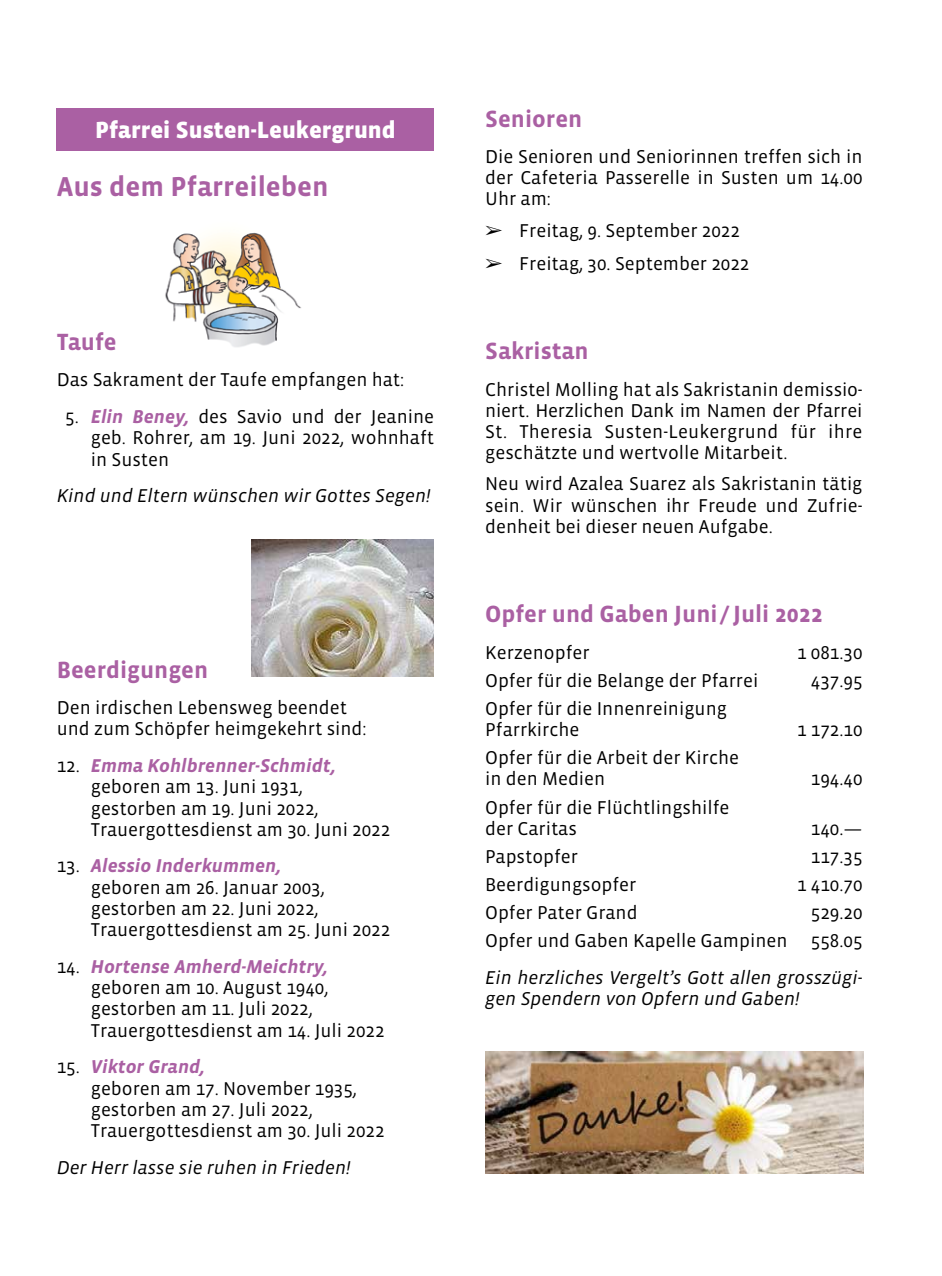
<style>
.page{position:relative;width:942px;height:1276px;background:#fff}
.page>*{position:absolute;margin:0;border:0;box-sizing:border-box;transform-origin:0 0}
.t1{font:700 28px "Vista Sans";color:#aa60a3}
.t2{font:700 24px "Vista Sans";color:#aa60a3}
.t3{font:900 24px "Vista Sans";color:#fff}
.t4{font:19px/21.2px "Vista Sans";color:#000}
.t5{font:italic 19px/21.2px "Vista Sans";color:#000}
.s1{font-weight:700;font-style:italic;color:#aa60a3}
</style>
<div class="page">
<div style="left:57px;top:108px;width:377px;height:42px;background:#aa60a3"></div>
<img style="left:165px;top:232px;width:136px;height:115px">
<img style="left:251px;top:539px;width:183px;height:137px">
<img style="left:485px;top:1052px;width:378px;height:122px">
<p class="t3" style="left:95px;top:118px;width:302px">Pfarrei Susten-Leukergrund</p>
<h1 class="t1" style="left:57px;top:172px;width:273px">Aus dem Pfarreileben</h1>
<p class="t2" style="left:57px;top:329px;width:61px">Taufe</p>
<p class="t4" style="left:57px;top:370px;width:349px">Das Sakrament der Taufe empfangen hat:</p>
<p class="t4" style="left:91px;top:406px;width:344px;text-align:justify;text-indent:-25px">5. <span class="s1">Elin Beney,</span> des Savio und der Jeanine geb. Rohrer, am 19. Juni 2022, wohnhaft in Susten</p>
<p class="t5" style="left:57px;top:485px;width:375px">Kind und Eltern wünschen wir Gottes Segen!</p>
<p class="t2" style="left:57px;top:657px;width:153px">Beerdigungen</p>
<p class="t4" style="left:57px;top:697px;width:311px">Den irdischen Lebensweg beendet und zum Schöpfer heimgekehrt sind:</p>
<p class="t4" style="left:91px;top:755px;width:301px;text-indent:-34px">12. <span class="s1">Emma Kohlbrenner-Schmidt, </span>geboren am 13. Juni 1931, gestorben am 19. Juni 2022,<br>Trauergottesdienst am 30. Juni 2022</p>
<p class="t4" style="left:91px;top:856px;width:301px;text-indent:-34px">13. <span class="s1">Alessio Inderkummen,<br></span>geboren am 26. Januar 2003, gestorben am 22. Juni 2022,<br>Trauergottesdienst am 25. Juni 2022</p>
<p class="t4" style="left:91px;top:956px;width:295px;text-indent:-34px">14. <span class="s1">Hortense Amherd-Meichtry, </span>geboren am 10. August 1940, gestorben am 11. Juli 2022,<br>Trauergottesdienst am 14. Juli 2022</p>
<p class="t4" style="left:91px;top:1056px;width:295px;text-indent:-34px">15. <span class="s1">Viktor Grand,<br></span>geboren am 17. November 1935, gestorben am 27. Juli 2022,<br>Trauergottesdienst am 30. Juli 2022</p>
<p class="t5" style="left:57px;top:1157px;width:295px">Der Herr lasse sie ruhen in Frieden!</p>
<p class="t2" style="left:485px;top:106px;width:99px">Senioren</p>
<p class="t4" style="left:485px;top:146px;width:379px;text-align:justify">Die Senioren und Seniorinnen treffen sich in der Cafeteria Passerelle in Susten um 14.00<br>Uhr am:</p>
<p class="t4" style="left:485px;top:221px;width:256px">➢ Freitag, 9. September 2022</p>
<p class="t4" style="left:485px;top:253px;width:266px">➢ Freitag, 30. September 2022</p>
<p class="t2" style="left:485px;top:339px;width:105px">Sakristan</p>
<p class="t4" style="left:485px;top:379px;width:379px;text-align:justify">Christel Molling hat als Sakristanin demissio&shy;niert. Herzlichen Dank im Namen der Pfarrei St. Theresia Susten-Leukergrund für ihre geschätzte und wertvolle Mitarbeit.</p>
<p class="t4" style="left:485px;top:474px;width:379px;text-align:justify">Neu wird Azalea Suarez als Sakristanin tätig sein. Wir wünschen ihr Freude und Zufrie&shy;denheit bei dieser neuen Aufgabe.</p>
<p class="t2" style="left:485px;top:602px;width:339px">Opfer und Gaben Juni/Juli 2022</p>
<p class="t4" style="left:485px;top:642px;width:106px">Kerzenopfer</p>
<p class="t4" style="left:796px;top:642px;width:67px">1 081.30</p>
<p class="t4" style="left:485px;top:670px;width:274px">Opfer für die Belange der Pfarrei</p>
<p class="t4" style="left:810px;top:670px;width:53px">437.95</p>
<p class="t4" style="left:485px;top:698px;width:243px">Opfer für die Innenreinigung<br>Pfarrkirche</p>
<p class="t4" style="left:796px;top:719px;width:67px">1 172.10</p>
<p class="t4" style="left:485px;top:747px;width:255px">Opfer für die Arbeit der Kirche in den Medien</p>
<p class="t4" style="left:485px;top:797px;width:246px">Opfer für die Flüchtlingshilfe der Caritas</p>
<p class="t4" style="left:810px;top:769px;width:53px">194.40</p>
<p class="t4" style="left:810px;top:818px;width:53px">140.—</p>
<p class="t4" style="left:485px;top:846px;width:94px">Papstopfer</p>
<p class="t4" style="left:810px;top:846px;width:53px">117.35</p>
<p class="t4" style="left:485px;top:874px;width:153px">Beerdigungsopfer</p>
<p class="t4" style="left:796px;top:874px;width:67px">1 410.70</p>
<p class="t4" style="left:485px;top:902px;width:154px">Opfer Pater Grand</p>
<p class="t4" style="left:485px;top:899px;width:379px;line-height:28.2px;text-align:right">529.20<br>Opfer und Gaben Kapelle Gampinen 558.05</p>
<p class="t5" style="left:485px;top:967px;width:379px">Ein herzliches Vergelt’s Gott allen grosszügi&shy;gen Spendern von Opfern und Gaben!</p>
</div>
